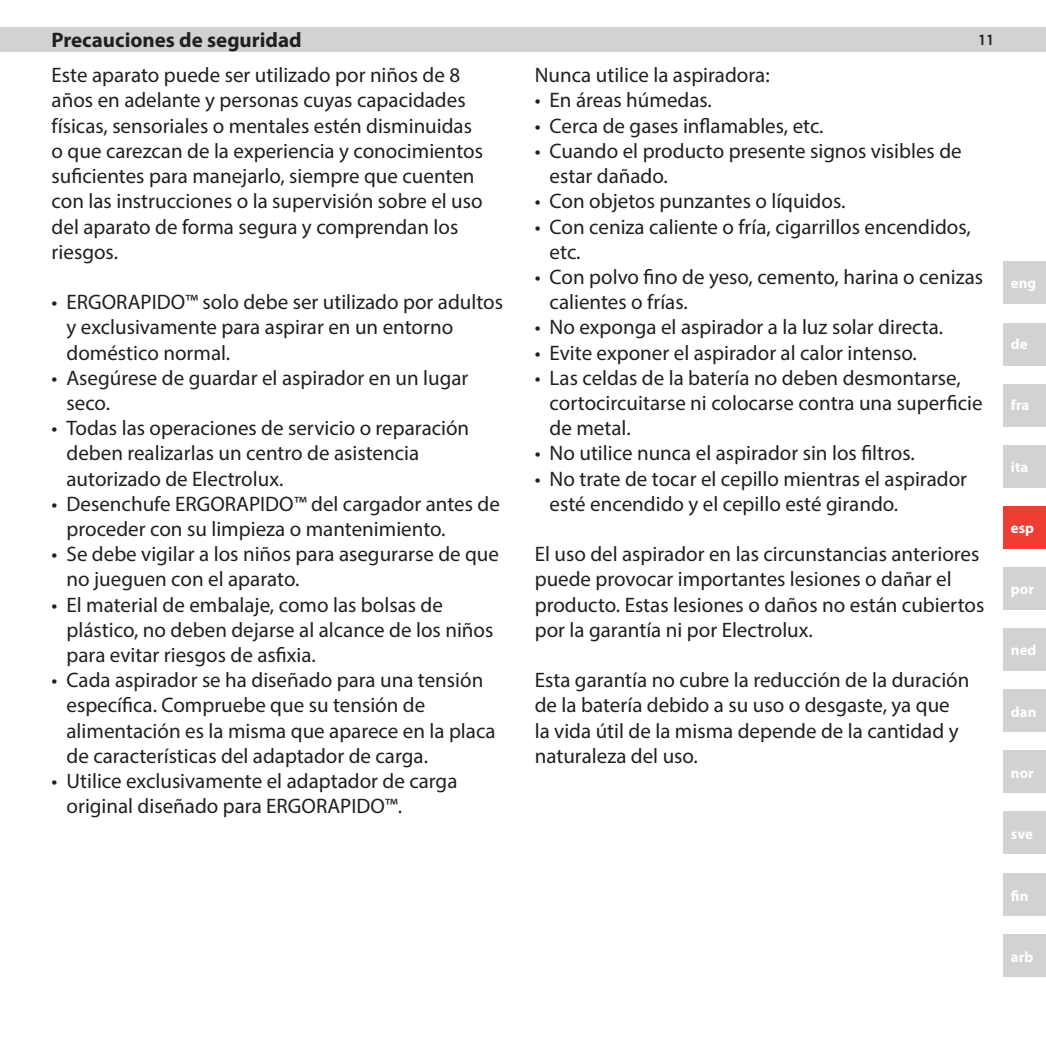
<style>
.page{position:relative;width:1046px;height:1046px;background:#fff}
.page>*{position:absolute;margin:0;border:0;box-sizing:border-box;transform-origin:0 0}
.Heading{font:21px/25.2px "Myriad Pro";color:#231f20}
.Heading-2{font:700 21px "Myriad Pro";color:#231f20}
.t1{font:15.75px "Myriad Pro";color:#231f20}
.t2{font:700 14.88px "Myriad Pro";color:#fff}
</style>
<div class="page">
<div style="left:0;top:27px;width:1046px;height:25px;background:#d1d2d4"></div>
<div style="left:1003px;top:689px;width:43px;height:43px;background:#d1d2d4"></div>
<div style="left:1003px;top:933px;width:43px;height:43px;background:#d1d2d4"></div>
<div style="left:1003px;top:628px;width:43px;height:43px;background:#d1d2d4"></div>
<div style="left:1003px;top:872px;width:43px;height:43px;background:#d1d2d4"></div>
<div style="left:1003px;top:567px;width:43px;height:42px;background:#d1d2d4"></div>
<div style="left:1003px;top:811px;width:43px;height:43px;background:#d1d2d4"></div>
<div style="left:1003px;top:506px;width:43px;height:43px;background:#ee3e34"></div>
<div style="left:1003px;top:750px;width:43px;height:43px;background:#d1d2d4"></div>
<div style="left:1003px;top:445px;width:43px;height:43px;background:#d1d2d4"></div>
<div style="left:1003px;top:383px;width:43px;height:43px;background:#d1d2d4"></div>
<div style="left:1003px;top:322px;width:43px;height:43px;background:#d1d2d4"></div>
<div style="left:1003px;top:261px;width:43px;height:43px;background:#d1d2d4"></div>
<p class="Heading-2" style="left:51px;top:26px;width:252px">Precauciones de seguridad</p>
<p class="Heading" style="left:52px;top:62px;width:433px">Este aparato puede ser utilizado por niños de 8 años en adelante y personas cuyas capacidades físicas, sensoriales o mentales estén disminuidas o que carezcan de la experiencia y conocimientos suficientes para manejarlo, siempre que cuenten con las instrucciones o la supervisión sobre el uso del aparato de forma segura y comprendan los riesgos.</p>
<p class="Heading" style="left:67px;top:289px;width:438px;text-indent:-15px">• ERGORAPIDO™ solo debe ser utilizado por adultos y exclusivamente para aspirar en un entorno doméstico normal.</p>
<p class="Heading" style="left:67px;top:365px;width:403px;text-indent:-15px">• Asegúrese de guardar el aspirador en un lugar seco.</p>
<p class="Heading" style="left:67px;top:415px;width:404px;text-indent:-15px">• Todas las operaciones de servicio o reparación deben realizarlas un centro de asistencia autorizado de Electrolux.</p>
<p class="Heading" style="left:67px;top:491px;width:435px;text-indent:-15px">• Desenchufe ERGORAPIDO™ del cargador antes de proceder con su limpieza o mantenimiento.</p>
<p class="Heading" style="left:67px;top:541px;width:434px;text-indent:-15px">• Se debe vigilar a los niños para asegurarse de que no jueguen con el aparato.</p>
<p class="Heading" style="left:67px;top:591px;width:428px;text-indent:-15px">• El material de embalaje, como las bolsas de plástico, no deben dejarse al alcance de los niños para evitar riesgos de asfixia.</p>
<p class="Heading" style="left:67px;top:667px;width:430px;text-indent:-15px">• Cada aspirador se ha diseñado para una tensión específica. Compruebe que su tensión de alimentación es la misma que aparece en la placa de características del adaptador de carga.</p>
<p class="Heading" style="left:67px;top:768px;width:392px;text-indent:-15px">• Utilice exclusivamente el adaptador de carga original diseñado para ERGORAPIDO™.</p>
<p class="t1" style="left:978px;top:30px;width:18px">11</p>
<p class="Heading" style="left:535px;top:62px;width:236px">Nunca utilice la aspiradora:</p>
<p class="Heading" style="left:535px;top:87px;width:179px">• En áreas húmedas.</p>
<p class="Heading" style="left:535px;top:113px;width:290px">• Cerca de gases inflamables, etc.</p>
<p class="Heading" style="left:550px;top:138px;width:413px;text-indent:-15px">• Cuando el producto presente signos visibles de estar dañado.</p>
<p class="Heading" style="left:535px;top:188px;width:312px">• Con objetos punzantes o líquidos.</p>
<p class="Heading" style="left:550px;top:213px;width:423px;text-indent:-15px">• Con ceniza caliente o fría, cigarrillos encendidos, etc.</p>
<p class="Heading" style="left:550px;top:264px;width:435px;text-indent:-15px">• Con polvo fino de yeso, cemento, harina o cenizas calientes o frías.</p>
<p class="Heading" style="left:535px;top:314px;width:410px">• No exponga el aspirador a la luz solar directa.</p>
<p class="Heading" style="left:535px;top:339px;width:383px">• Evite exponer el aspirador al calor intenso.</p>
<p class="Heading" style="left:550px;top:365px;width:434px;text-indent:-15px">• Las celdas de la batería no deben desmontarse, cortocircuitarse ni colocarse contra una superficie de metal.</p>
<p class="Heading" style="left:535px;top:440px;width:382px">• No utilice nunca el aspirador sin los filtros.</p>
<p class="Heading" style="left:550px;top:465px;width:419px;text-indent:-15px">• No trate de tocar el cepillo mientras el aspirador esté encendido y el cepillo esté girando.</p>
<p class="Heading" style="left:535px;top:541px;width:451px">El uso del aspirador en las circunstancias anteriores puede provocar importantes lesiones o dañar el producto. Estas lesiones o daños no están cubiertos por la garantía ni por Electrolux.</p>
<p class="Heading" style="left:535px;top:667px;width:436px">Esta garantía no cubre la reducción de la duración de la batería debido a su uso o desgaste, ya que la vida útil de la misma depende de la cantidad y naturaleza del uso.</p>
<p class="t2" style="left:1011px;top:273px;width:27px">eng</p>
<p class="t2" style="left:1011px;top:334px;width:18px">de</p>
<p class="t2" style="left:1011px;top:396px;width:20px">fra</p>
<p class="t2" style="left:1011px;top:457px;width:19px">ita</p>
<p class="t2" style="left:1011px;top:518px;width:25px">esp</p>
<p class="t2" style="left:1011px;top:579px;width:25px">por</p>
<p class="t2" style="left:1011px;top:641px;width:27px">ned</p>
<p class="t2" style="left:1011px;top:702px;width:27px">dan</p>
<p class="t2" style="left:1011px;top:763px;width:24px">nor</p>
<p class="t2" style="left:1011px;top:824px;width:23px">sve</p>
<p class="t2" style="left:1011px;top:886px;width:19px">fin</p>
<p class="t2" style="left:1011px;top:947px;width:24px">arb</p>
</div>
